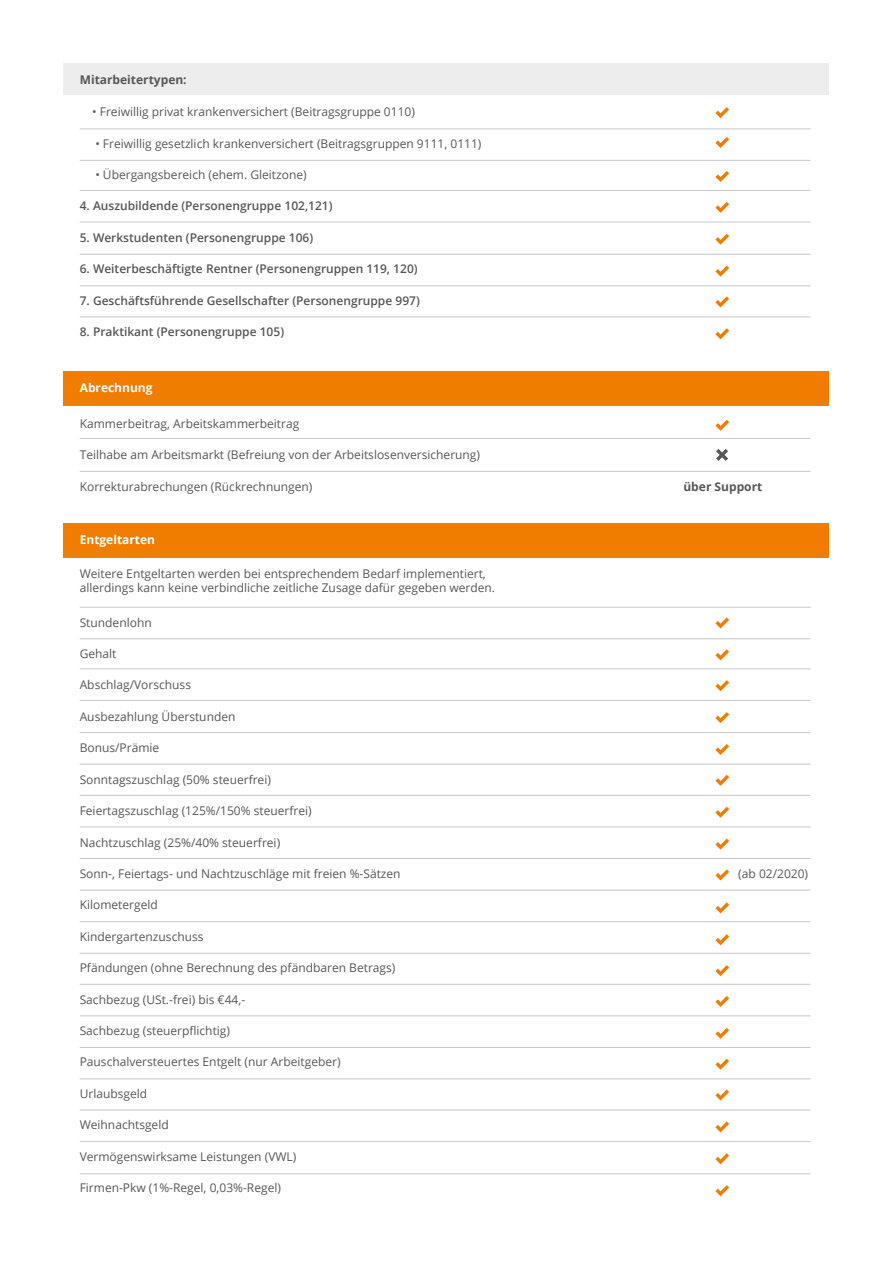
<style>
.page{position:relative;width:893px;height:1263px;background:#fff}
.page>*{position:absolute;margin:0;border:0;box-sizing:border-box;transform-origin:0 0}
.t1{font:12px/14.4px "Open Sans";color:#575756}
.t2{font:600 12px "Open Sans";color:#575756}
.t3{font:700 12px "Open Sans";color:#575756}
.t4{font:700 12px "Open Sans";color:#fff}
</style>
<div class="page">
<div style="left:64px;top:523px;width:765px;height:34px;background:#f07d00"></div>
<hr style="left:80px;top:607px;width:730px;height:1px;background:#c6c6c6">
<hr style="left:80px;top:638px;width:730px;height:1px;background:#c6c6c6">
<svg style="left:715px;top:107px;width:14px;height:11px"></svg>
<svg style="left:715px;top:137px;width:14px;height:11px"></svg>
<hr style="left:80px;top:668px;width:730px;height:1px;background:#c6c6c6">
<hr style="left:80px;top:700px;width:730px;height:1px;background:#c6c6c6">
<svg style="left:715px;top:712px;width:14px;height:11px"></svg>
<hr style="left:80px;top:732px;width:730px;height:1px;background:#c6c6c6">
<hr style="left:80px;top:764px;width:730px;height:1px;background:#c6c6c6">
<svg style="left:715px;top:744px;width:14px;height:11px"></svg>
<hr style="left:80px;top:795px;width:730px;height:1px;background:#c6c6c6">
<hr style="left:80px;top:827px;width:730px;height:1px;background:#c6c6c6">
<hr style="left:80px;top:858px;width:730px;height:1px;background:#c6c6c6">
<hr style="left:80px;top:890px;width:730px;height:1px;background:#c6c6c6">
<hr style="left:80px;top:921px;width:730px;height:1px;background:#c6c6c6">
<hr style="left:80px;top:953px;width:730px;height:1px;background:#c6c6c6">
<svg style="left:715px;top:775px;width:14px;height:11px"></svg>
<svg style="left:715px;top:807px;width:14px;height:11px"></svg>
<svg style="left:715px;top:838px;width:14px;height:12px"></svg>
<svg style="left:715px;top:902px;width:14px;height:11px"></svg>
<svg style="left:715px;top:934px;width:14px;height:11px"></svg>
<svg style="left:715px;top:965px;width:14px;height:11px"></svg>
<hr style="left:80px;top:984px;width:730px;height:1px;background:#c6c6c6">
<hr style="left:80px;top:1015px;width:730px;height:1px;background:#c6c6c6">
<hr style="left:80px;top:1047px;width:730px;height:1px;background:#c6c6c6">
<svg style="left:715px;top:996px;width:14px;height:11px"></svg>
<svg style="left:715px;top:1028px;width:14px;height:11px"></svg>
<svg style="left:715px;top:1059px;width:14px;height:11px"></svg>
<hr style="left:80px;top:1079px;width:730px;height:1px;background:#c6c6c6">
<svg style="left:715px;top:1089px;width:14px;height:11px"></svg>
<hr style="left:80px;top:1110px;width:730px;height:1px;background:#c6c6c6">
<hr style="left:80px;top:1141px;width:730px;height:1px;background:#c6c6c6">
<svg style="left:715px;top:1121px;width:14px;height:11px"></svg>
<svg style="left:715px;top:1153px;width:14px;height:11px"></svg>
<hr style="left:80px;top:1173px;width:730px;height:1px;background:#c6c6c6">
<svg style="left:715px;top:1185px;width:14px;height:11px"></svg>
<div style="left:64px;top:371px;width:765px;height:34px;background:#f07d00"></div>
<hr style="left:80px;top:438px;width:730px;height:1px;background:#c6c6c6">
<svg style="left:715px;top:420px;width:14px;height:11px"></svg>
<hr style="left:80px;top:129px;width:730px;height:1px;background:#c6c6c6">
<svg style="left:715px;top:617px;width:14px;height:11px"></svg>
<svg style="left:715px;top:649px;width:14px;height:11px"></svg>
<svg style="left:715px;top:680px;width:14px;height:11px"></svg>
<div style="left:64px;top:63px;width:765px;height:32px;background:#ededed"></div>
<hr style="left:80px;top:471px;width:730px;height:1px;background:#c6c6c6">
<svg style="left:716px;top:449px;width:12px;height:12px"></svg>
<svg style="left:715px;top:869px;width:14px;height:11px"></svg>
<hr style="left:80px;top:160px;width:730px;height:1px;background:#c6c6c6">
<hr style="left:80px;top:190px;width:730px;height:1px;background:#c6c6c6">
<hr style="left:80px;top:222px;width:730px;height:1px;background:#c6c6c6">
<svg style="left:715px;top:234px;width:14px;height:11px"></svg>
<hr style="left:80px;top:254px;width:730px;height:1px;background:#c6c6c6">
<hr style="left:80px;top:286px;width:730px;height:1px;background:#c6c6c6">
<svg style="left:715px;top:266px;width:14px;height:11px"></svg>
<hr style="left:80px;top:317px;width:730px;height:1px;background:#c6c6c6">
<svg style="left:715px;top:296px;width:14px;height:11px"></svg>
<svg style="left:715px;top:328px;width:14px;height:11px"></svg>
<svg style="left:715px;top:171px;width:14px;height:11px"></svg>
<svg style="left:715px;top:202px;width:14px;height:11px"></svg>
<p class="t3" style="left:80px;top:75px;width:109px">Mitarbeitertypen:</p>
<p class="t1" style="left:92px;top:106px;width:324px">• Freiwillig privat krankenversichert (Beitragsgruppe 0110)</p>
<p class="t1" style="left:95px;top:137px;width:388px">• Freiwillig gesetzlich krankenversichert (Beitragsgruppen 9111, 0111)</p>
<p class="t1" style="left:95px;top:169px;width:213px">• Übergangsbereich (ehem. Gleitzone)</p>
<p class="t2" style="left:80px;top:201px;width:254px">4. Auszubildende (Personengruppe 102,121)</p>
<p class="t2" style="left:80px;top:233px;width:235px">5. Werkstudenten (Personengruppe 106)</p>
<p class="t2" style="left:80px;top:264px;width:339px">6. Weiterbeschäftigte Rentner (Personengruppen 119, 120)</p>
<p class="t2" style="left:80px;top:295px;width:342px">7. Geschäftsführende Gesellschafter (Personengruppe 997)</p>
<p class="t2" style="left:80px;top:327px;width:206px">8. Praktikant (Personengruppe 105)</p>
<p class="t4" style="left:80px;top:383px;width:74px">Abrechnung</p>
<p class="t1" style="left:80px;top:417px;width:221px">Kammerbeitrag, Arbeitskammerbeitrag</p>
<p class="t1" style="left:80px;top:449px;width:402px">Teilhabe am Arbeitsmarkt (Befreiung von der Arbeitslosenversicherung)</p>
<p class="t1" style="left:80px;top:480px;width:234px">Korrekturabrechungen (Rückrechnungen)</p>
<p class="t3" style="left:683px;top:481px;width:80px">über Support</p>
<p class="t4" style="left:80px;top:535px;width:77px">Entgeltarten</p>
<p class="t1" style="left:80px;top:567px;width:417px">Weitere Entgeltarten werden bei entsprechendem Bedarf implementiert, allerdings kann keine verbindliche zeitliche Zusage dafür gegeben werden.</p>
<p class="t1" style="left:80px;top:616px;width:74px">Stundenlohn</p>
<p class="t1" style="left:80px;top:648px;width:38px">Gehalt</p>
<p class="t1" style="left:80px;top:679px;width:113px">Abschlag/Vorschuss</p>
<p class="t1" style="left:80px;top:710px;width:157px">Ausbezahlung Überstunden</p>
<p class="t1" style="left:80px;top:742px;width:81px">Bonus/Prämie</p>
<p class="t1" style="left:80px;top:773px;width:193px">Sonntagszuschlag (50% steuerfrei)</p>
<p class="t1" style="left:80px;top:805px;width:233px">Feiertagszuschlag (125%/150% steuerfrei)</p>
<p class="t1" style="left:80px;top:836px;width:202px">Nachtzuschlag (25%/40% steuerfrei)</p>
<p class="t1" style="left:80px;top:867px;width:322px">Sonn-, Feiertags- und Nachtzuschläge mit freien %-Sätzen</p>
<p class="t1" style="left:80px;top:899px;width:80px">Kilometergeld</p>
<p class="t1" style="left:80px;top:930px;width:125px">Kindergartenzuschuss</p>
<p class="t1" style="left:80px;top:962px;width:317px">Pfändungen (ohne Berechnung des pfändbaren Betrags)</p>
<p class="t1" style="left:80px;top:993px;width:167px">Sachbezug (USt.-frei) bis €44,-</p>
<p class="t1" style="left:80px;top:1023px;width:152px">Sachbezug (steuerpflichtig)</p>
<p class="t1" style="left:80px;top:1056px;width:262px">Pauschalversteuertes Entgelt (nur Arbeitgeber)</p>
<p class="t1" style="left:80px;top:1087px;width:69px">Urlaubsgeld</p>
<p class="t1" style="left:80px;top:1119px;width:91px">Weihnachtsgeld</p>
<p class="t1" style="left:80px;top:1150px;width:218px">Vermögenswirksame Leistungen (VWL)</p>
<p class="t1" style="left:80px;top:1181px;width:203px">Firmen-Pkw (1%-Regel, 0,03%-Regel)</p>
<p class="t1" style="left:738px;top:868px;width:71px">(ab 02/2020)</p>
</div>
